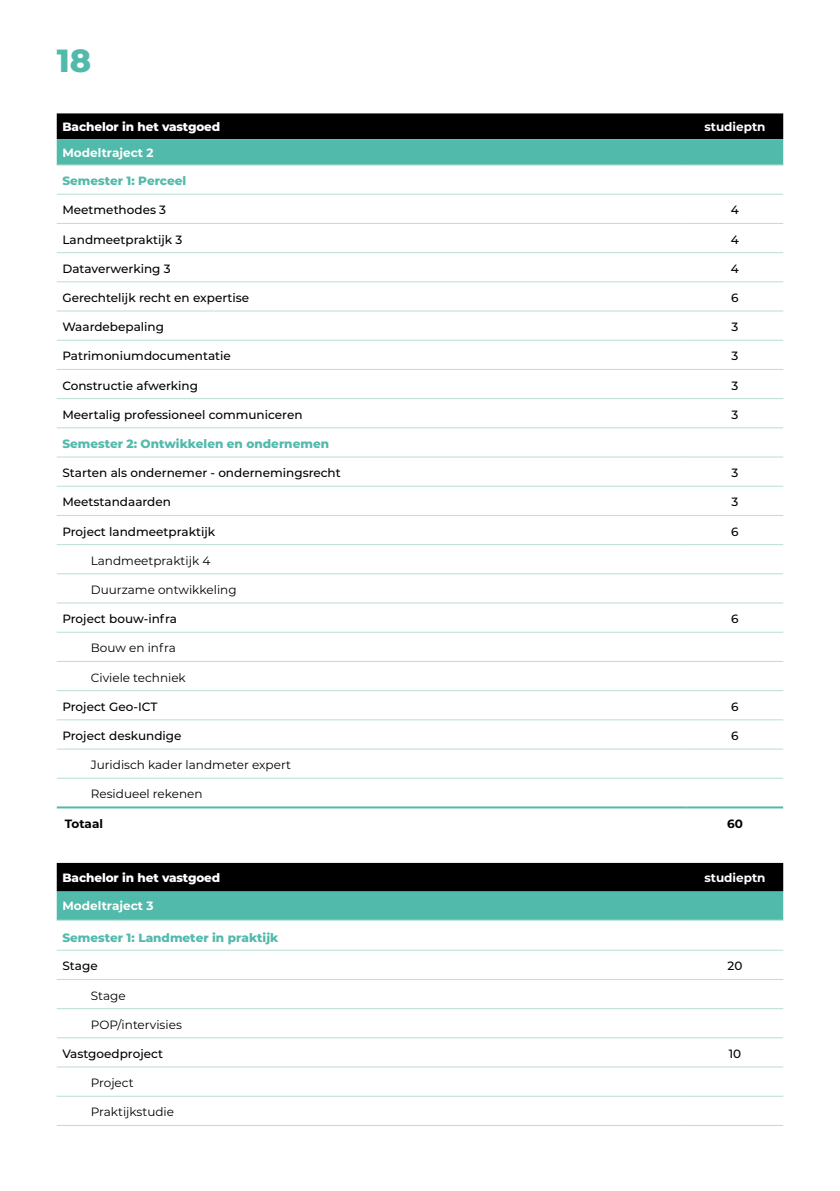
<style>
.page{position:relative;width:840px;height:1191px;background:#fff}
.page>*{position:absolute;margin:0;border:0;box-sizing:border-box;transform-origin:0 0}
.t1{font:800 32px "Montserrat";color:#52baab}
.t2{font:500 12px "Montserrat";color:#000}
.t3{font:12px "Montserrat";color:#000}
.t4{font:800 12px "Montserrat";color:#52baab}
.t5{font:700 12px "Montserrat";color:#fff}
.t6{font:800 12px "Montserrat";letter-spacing:-.01em;color:#fff}
.t7{font:700 12px "Montserrat";color:#000}
</style>
<div class="page">
<svg style="left:57px;top:113px;width:725px;height:52px;background:#2c5f58"></svg>
<hr style="left:57px;top:806px;width:629px;height:2px;background:#52baab">
<hr style="left:686px;top:806px;width:96px;height:2px;background:#52baab">
<hr style="left:57px;top:194px;width:629px;height:1px;background:#b9ded6">
<hr style="left:686px;top:194px;width:96px;height:1px;background:#b9ded6">
<hr style="left:57px;top:223px;width:629px;height:1px;background:#b9ded6">
<hr style="left:686px;top:223px;width:96px;height:1px;background:#b9ded6">
<hr style="left:57px;top:252px;width:629px;height:1px;background:#b9ded6">
<hr style="left:686px;top:252px;width:96px;height:1px;background:#b9ded6">
<hr style="left:57px;top:281px;width:629px;height:1px;background:#b9ded6">
<hr style="left:686px;top:281px;width:96px;height:1px;background:#b9ded6">
<hr style="left:57px;top:311px;width:629px;height:1px;background:#b9ded6">
<hr style="left:686px;top:311px;width:96px;height:1px;background:#b9ded6">
<hr style="left:57px;top:340px;width:629px;height:1px;background:#b9ded6">
<hr style="left:686px;top:340px;width:96px;height:1px;background:#b9ded6">
<hr style="left:57px;top:369px;width:629px;height:1px;background:#b9ded6">
<hr style="left:686px;top:369px;width:96px;height:1px;background:#b9ded6">
<hr style="left:57px;top:398px;width:629px;height:1px;background:#b9ded6">
<hr style="left:686px;top:398px;width:96px;height:1px;background:#b9ded6">
<hr style="left:57px;top:457px;width:629px;height:1px;background:#b9ded6">
<hr style="left:686px;top:457px;width:96px;height:1px;background:#b9ded6">
<hr style="left:57px;top:486px;width:629px;height:1px;background:#b9ded6">
<hr style="left:686px;top:486px;width:96px;height:1px;background:#b9ded6">
<hr style="left:57px;top:515px;width:629px;height:1px;background:#b9ded6">
<hr style="left:686px;top:515px;width:96px;height:1px;background:#b9ded6">
<hr style="left:57px;top:544px;width:629px;height:1px;background:#b9ded6">
<hr style="left:686px;top:544px;width:96px;height:1px;background:#b9ded6">
<hr style="left:57px;top:573px;width:629px;height:1px;background:#b9ded6">
<hr style="left:686px;top:573px;width:96px;height:1px;background:#b9ded6">
<hr style="left:57px;top:602px;width:629px;height:1px;background:#b9ded6">
<hr style="left:686px;top:602px;width:96px;height:1px;background:#b9ded6">
<hr style="left:57px;top:632px;width:629px;height:1px;background:#b9ded6">
<hr style="left:686px;top:632px;width:96px;height:1px;background:#b9ded6">
<hr style="left:57px;top:661px;width:629px;height:1px;background:#b9ded6">
<hr style="left:686px;top:661px;width:96px;height:1px;background:#b9ded6">
<hr style="left:57px;top:690px;width:629px;height:1px;background:#b9ded6">
<hr style="left:686px;top:690px;width:96px;height:1px;background:#b9ded6">
<hr style="left:57px;top:719px;width:629px;height:1px;background:#b9ded6">
<hr style="left:686px;top:719px;width:96px;height:1px;background:#b9ded6">
<hr style="left:57px;top:748px;width:629px;height:1px;background:#b9ded6">
<hr style="left:686px;top:748px;width:96px;height:1px;background:#b9ded6">
<hr style="left:57px;top:778px;width:629px;height:1px;background:#b9ded6">
<hr style="left:686px;top:778px;width:96px;height:1px;background:#b9ded6">
<hr style="left:57px;top:165px;width:629px;height:1px;background:#b9ded6">
<hr style="left:686px;top:165px;width:96px;height:1px;background:#b9ded6">
<hr style="left:57px;top:427px;width:629px;height:1px;background:#b9ded6">
<hr style="left:686px;top:427px;width:96px;height:1px;background:#b9ded6">
<svg style="left:57px;top:863px;width:725px;height:57px;background:#2a5e56"></svg>
<hr style="left:57px;top:950px;width:629px;height:1px;background:#b9ded6">
<hr style="left:686px;top:950px;width:96px;height:1px;background:#b9ded6">
<hr style="left:57px;top:979px;width:629px;height:1px;background:#b9ded6">
<hr style="left:686px;top:979px;width:96px;height:1px;background:#b9ded6">
<hr style="left:57px;top:1008px;width:629px;height:1px;background:#b9ded6">
<hr style="left:686px;top:1008px;width:96px;height:1px;background:#b9ded6">
<hr style="left:57px;top:1037px;width:629px;height:1px;background:#b9ded6">
<hr style="left:686px;top:1037px;width:96px;height:1px;background:#b9ded6">
<hr style="left:57px;top:1066px;width:629px;height:1px;background:#b9ded6">
<hr style="left:686px;top:1066px;width:96px;height:1px;background:#b9ded6">
<hr style="left:57px;top:1095px;width:629px;height:1px;background:#b9ded6">
<hr style="left:686px;top:1095px;width:96px;height:1px;background:#b9ded6">
<hr style="left:57px;top:1125px;width:629px;height:1px;background:#b9ded6">
<hr style="left:686px;top:1125px;width:96px;height:1px;background:#b9ded6">
<hr style="left:57px;top:920px;width:629px;height:1px;background:#b9ded6">
<hr style="left:686px;top:920px;width:96px;height:1px;background:#b9ded6">
<h1 class="t1" style="left:57px;top:37px;width:36px">18</h1>
<p class="t6" style="left:62px;top:118px;width:159px">Bachelor in het vastgoed</p>
<p class="t5" style="left:704px;top:118px;width:63px">studieptn</p>
<p class="t5" style="left:62px;top:144px;width:93px">Modeltraject 2</p>
<p class="t4" style="left:62px;top:172px;width:125px">Semester 1: Perceel</p>
<p class="t2" style="left:62px;top:202px;width:105px">Meetmethodes 3</p>
<p class="t2" style="left:730px;top:202px;width:10px">4</p>
<p class="t2" style="left:62px;top:231px;width:121px">Landmeetpraktijk 3</p>
<p class="t2" style="left:730px;top:231px;width:10px">4</p>
<p class="t2" style="left:62px;top:260px;width:110px">Dataverwerking 3</p>
<p class="t2" style="left:730px;top:260px;width:10px">4</p>
<p class="t2" style="left:62px;top:289px;width:188px">Gerechtelijk recht en expertise</p>
<p class="t2" style="left:730px;top:289px;width:9px">6</p>
<p class="t2" style="left:62px;top:318px;width:103px">Waardebepaling</p>
<p class="t2" style="left:731px;top:318px;width:8px">3</p>
<p class="t2" style="left:62px;top:348px;width:170px">Patrimoniumdocumentatie</p>
<p class="t2" style="left:731px;top:348px;width:8px">3</p>
<p class="t2" style="left:62px;top:377px;width:137px">Constructie afwerking</p>
<p class="t2" style="left:731px;top:377px;width:8px">3</p>
<p class="t2" style="left:62px;top:406px;width:241px">Meertalig professioneel communiceren</p>
<p class="t2" style="left:731px;top:406px;width:8px">3</p>
<p class="t4" style="left:62px;top:435px;width:268px">Semester 2: Ontwikkelen en ondernemen</p>
<p class="t2" style="left:62px;top:464px;width:280px">Starten als ondernemer - ondernemingsrecht</p>
<p class="t2" style="left:731px;top:464px;width:8px">3</p>
<p class="t2" style="left:62px;top:494px;width:110px">Meetstandaarden</p>
<p class="t2" style="left:731px;top:494px;width:8px">3</p>
<p class="t2" style="left:62px;top:523px;width:154px">Project landmeetpraktijk</p>
<p class="t2" style="left:730px;top:523px;width:9px">6</p>
<p class="t3" style="left:91px;top:552px;width:121px">Landmeetpraktijk 4</p>
<p class="t3" style="left:91px;top:581px;width:147px">Duurzame ontwikkeling</p>
<p class="t2" style="left:62px;top:610px;width:116px">Project bouw-infra</p>
<p class="t2" style="left:730px;top:610px;width:9px">6</p>
<p class="t3" style="left:91px;top:640px;width:87px">Bouw en infra</p>
<p class="t3" style="left:91px;top:669px;width:96px">Civiele techniek</p>
<p class="t2" style="left:62px;top:698px;width:97px">Project Geo-ICT</p>
<p class="t2" style="left:730px;top:698px;width:9px">6</p>
<p class="t2" style="left:62px;top:727px;width:121px">Project deskundige</p>
<p class="t2" style="left:730px;top:727px;width:9px">6</p>
<p class="t3" style="left:91px;top:756px;width:201px">Juridisch kader landmeter expert</p>
<p class="t3" style="left:91px;top:786px;width:113px">Residueel rekenen</p>
<p class="t7" style="left:65px;top:814px;width:40px">Totaal</p>
<p class="t7" style="left:726px;top:814px;width:17px">60</p>
<p class="t6" style="left:62px;top:868px;width:159px">Bachelor in het vastgoed</p>
<p class="t5" style="left:704px;top:868px;width:63px">studieptn</p>
<p class="t5" style="left:62px;top:897px;width:93px">Modeltraject 3</p>
<p class="t4" style="left:62px;top:929px;width:217px">Semester 1: Landmeter in praktijk</p>
<p class="t2" style="left:62px;top:957px;width:37px">Stage</p>
<p class="t2" style="left:727px;top:957px;width:16px">20</p>
<p class="t3" style="left:91px;top:987px;width:36px">Stage</p>
<p class="t3" style="left:91px;top:1016px;width:92px">POP/intervisies</p>
<p class="t2" style="left:62px;top:1045px;width:102px">Vastgoedproject</p>
<p class="t2" style="left:728px;top:1045px;width:14px">10</p>
<p class="t3" style="left:91px;top:1074px;width:44px">Project</p>
<p class="t3" style="left:91px;top:1103px;width:85px">Praktijkstudie</p>
</div>
